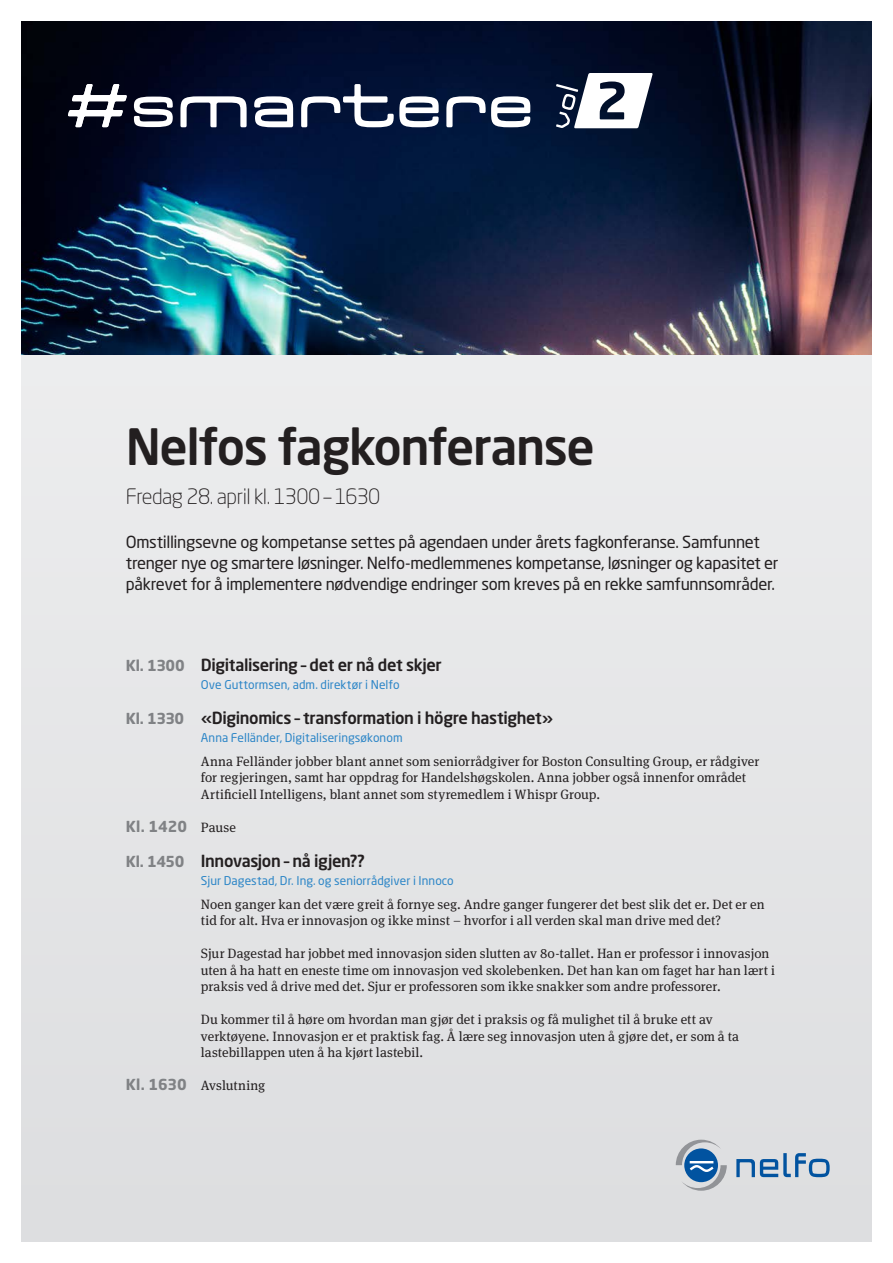
<style>
.page{position:relative;width:893px;height:1263px;background:#fff}
.page>*{position:absolute;margin:0;border:0;box-sizing:border-box;transform-origin:0 0}
.t1{font:500 49.5px "Neo Sans Std";letter-spacing:-.03em;color:#231f20}
.t2{font:300 21px "Neo Sans Std";letter-spacing:-.025em;color:#231f20}
.t3{font:16.5px/21px "Neo Sans Std";letter-spacing:-.02em;color:#231f20}
._11_programtittel{font:500 16.5px "Neo Sans Std";letter-spacing:-.025em;color:#231f20}
._00_programtekst{font:700 15px "Neo Sans Std";color:#808285}
._00_programtekst-2{font:13.5px/16.5px "Meta Serif";letter-spacing:.005em;color:#231f20}
._00_foredragsholder{font:12px "Neo Sans Std";letter-spacing:.005em;color:#2d86c7}
.s1{font-weight:700;font-size:15px;color:#808285}
.s2{font-family:"Meta Serif";font-weight:400;font-size:13.5px;color:#231f20}
.s3{font-family:"Neo Sans Std";font-weight:700;font-size:15px;color:#808285}
</style>
<div class="page">
<div style="left:21px;top:21px;width:851px;height:1221px;background:#e5e5e7"></div>
<img style="left:21px;top:21px;width:851px;height:333px">
<svg style="left:134px;top:97px;width:39px;height:30px"></svg>
<svg style="left:180px;top:96px;width:67px;height:31px;background:#666d82"></svg>
<svg style="left:254px;top:96px;width:39px;height:31px"></svg>
<svg style="left:301px;top:84px;width:138px;height:43px;background:#525e77"></svg>
<svg style="left:446px;top:96px;width:84px;height:31px;background:#757f93"></svg>
<svg style="left:68px;top:84px;width:59px;height:43px;background:#6d6e78"></svg>
<svg style="left:556px;top:73px;width:97px;height:55px;background:#999faa"></svg>
<svg style="left:736px;top:1153px;width:94px;height:24px"></svg>
<svg style="left:676px;top:1140px;width:51px;height:51px"></svg>
<hr style="left:690px;top:1161px;width:23px;height:2px;background:#fff">
<p class="t1" style="left:126px;top:415px;width:471px">Nelfos fagkonferanse</p>
<p class="t2" style="left:126px;top:483px;width:256px">Fredag 28. april kl. 1300 – 1630</p>
<p class="t3" style="left:126px;top:532px;width:654px">Omstillingsevne og kompetanse settes på agendaen under årets fagkonferanse. Samfunnet trenger nye og smartere løsninger. Nelfo-medlemmenes kompetanse, løsninger og kapasitet er påkrevet for å implementere nødvendige endringer som kreves på en rekke samfunnsområder.</p>
<p class="_11_programtittel" style="left:126px;top:654px;width:317px"><span class="s1">Kl. 1300</span> Digitalisering – det er nå det skjer</p>
<p class="_00_foredragsholder" style="left:201px;top:677px;width:200px">Ove Guttormsen, adm. direktør i Nelfo</p>
<p class="_11_programtittel" style="left:126px;top:707px;width:429px"><span class="s1">Kl. 1330</span> «Diginomics – transformation i högre hastighet»</p>
<p class="_00_foredragsholder" style="left:201px;top:730px;width:203px">Anna Felländer, Digitaliseringsøkonom</p>
<p class="_00_programtekst-2" style="left:201px;top:751px;width:560px">Anna Felländer jobber blant annet som seniorrådgiver for Boston Consulting Group, er rådgiver for regjeringen, samt har oppdrag for Handelshøgskolen. Anna jobber også innenfor området<br>Artificiell Intelligens, blant annet som styremedlem i Whispr Group.</p>
<p class="_00_programtekst" style="left:126px;top:816px;width:112px">Kl. 1420 <span class="s2">Pause</span></p>
<p class="_11_programtittel" style="left:126px;top:850px;width:240px"><span class="s1">Kl. 1450</span> Innovasjon – nå igjen??</p>
<p class="_00_foredragsholder" style="left:201px;top:873px;width:254px">Sjur Dagestad, Dr. Ing. og seniorrådgiver i Innoco</p>
<p class="_00_programtekst-2" style="left:201px;top:894px;width:565px">Noen ganger kan det være greit å fornye seg. Andre ganger fungerer det best slik det er. Det er en tid for alt. Hva er innovasjon og ikke minst – hvorfor i all verden skal man drive med det?</p>
<p class="_00_programtekst-2" style="left:201px;top:944px;width:575px">Sjur Dagestad har jobbet med innovasjon siden slutten av 80-tallet. Han er professor i innovasjon uten å ha hatt en eneste time om innovasjon ved skolebenken. Det han kan om faget har han lært i praksis ved å drive med det. Sjur er professoren som ikke snakker som andre professorer.</p>
<p class="_00_programtekst-2" style="left:201px;top:1010px;width:540px">Du kommer til å høre om hvordan man gjør det i praksis og få mulighet til å bruke ett av verktøyene. Innovasjon er et praktisk fag. Å lære seg innovasjon uten å gjøre det, er som å ta lastebillappen uten å ha kjørt lastebil.</p>
<p class="_00_programtekst-2" style="left:126px;top:1076px;width:141px"><span class="s3">Kl. 1630</span> Avslutning</p>
</div>
